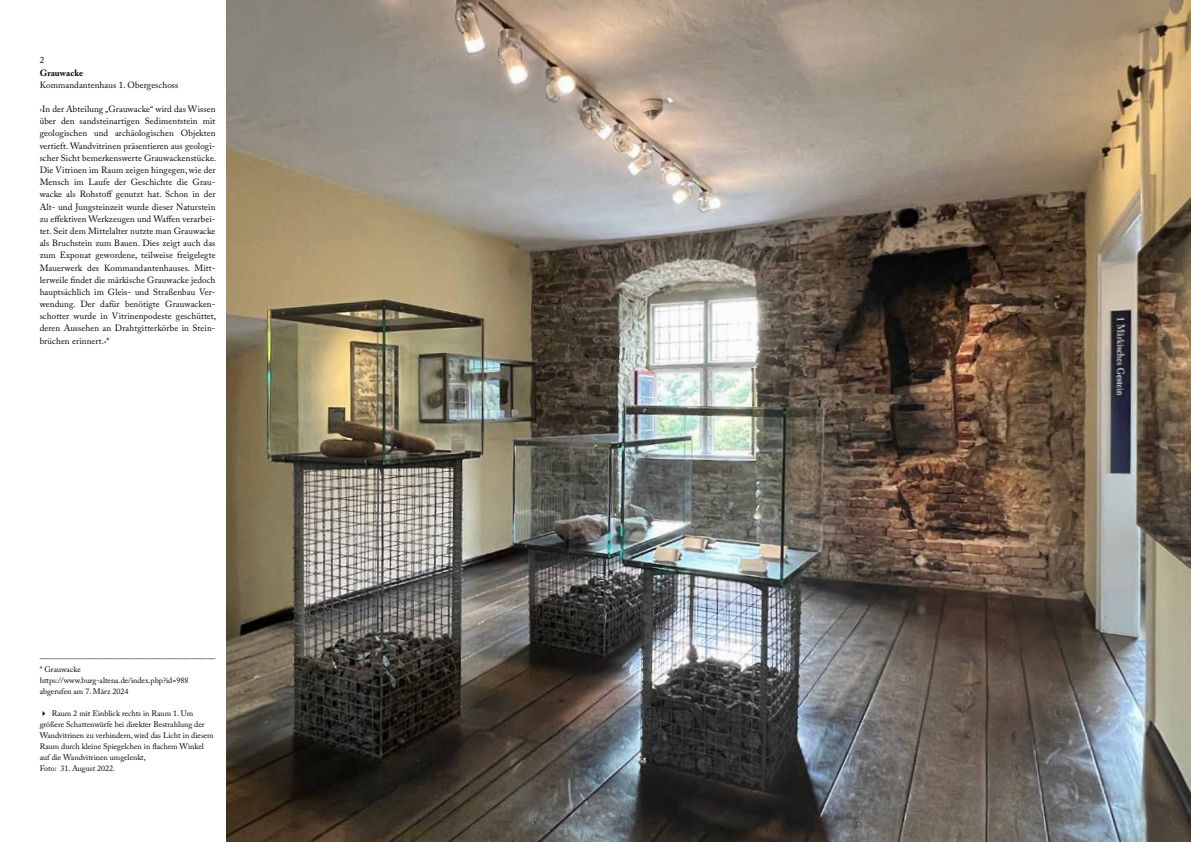
<style>
.page{position:relative;width:1191px;height:842px;background:#fff}
.page>*{position:absolute;margin:0;border:0;box-sizing:border-box;transform-origin:0 0}
.t1{font:9px/12.2px "Adobe Caslon Pro";letter-spacing:.01em;color:#000;text-align:justify}
.t2{font:700 9px "Adobe Caslon Pro";letter-spacing:.01em;color:#000}
.t3{font:8px/11px "Adobe Caslon Pro";color:#000}
</style>
<div class="page">
<img style="left:227px;top:0;width:964px;height:842px">
<p class="t1" style="left:40px;top:54px;width:5px">2</p>
<p class="t2" style="left:40px;top:67px;width:45px">Grauwacke</p>
<p class="t1" style="left:40px;top:78px;width:140px">Kommandantenhaus 1. Obergeschoss</p>
<p class="t1" style="left:40px;top:103px;width:178px">›In der Abteilung „Grauwacke“ wird das Wissen über den sandsteinartigen Sedimentstein mit geologischen und archäologischen Objekten vertieft. Wandvitrinen präsentieren aus geologi&shy;scher Sicht bemerkenswerte Grauwackenstücke.<br>Die Vitrinen im Raum zeigen hingegen, wie der Mensch im Laufe der Geschichte die Grau&shy;wacke als Rohstoff genutzt hat. Schon in der Alt- und Jungsteinzeit wurde dieser Naturstein zu effektiven Werkzeugen und Waffen verarbei&shy;tet. Seit dem Mittelalter nutzte man Grauwacke als Bruchstein zum Bauen. Dies zeigt auch das zum Exponat gewordene, teilweise freigelegte Mauerwerk des Kommandantenhauses. Mitt&shy;lerweile findet die märkische Grauwacke jedoch hauptsächlich im Gleis- und Straßenbau Ver&shy;wendung. Der dafür benötigte Grauwacken&shy;schotter wurde in Vitrinenpodeste geschüttet, deren Aussehen an Drahtgitterkörbe in Stein&shy;brüchen erinnert.‹*</p>
<p class="t3" style="left:40px;top:653px;width:177px">––––––––––––––––––––––––––––––––––––––––––– * Grauwacke https://www.burg-altena.de/index.php?id=988 abgerufen am 7. März 2024</p>
<p class="t3" style="left:40px;top:708px;width:175px">✔ Raum 2 mit Einblick rechts in Raum 1. Um größere Schattenwürfe bei direkter Bestrahlung der Wandvitrinen zu verhindern, wird das Licht in diesem Raum durch kleine Spiegelchen in flachem Winkel auf die Wandvitrinen umgelenkt,<br>Foto: 31. August 2022 .</p>
</div>
